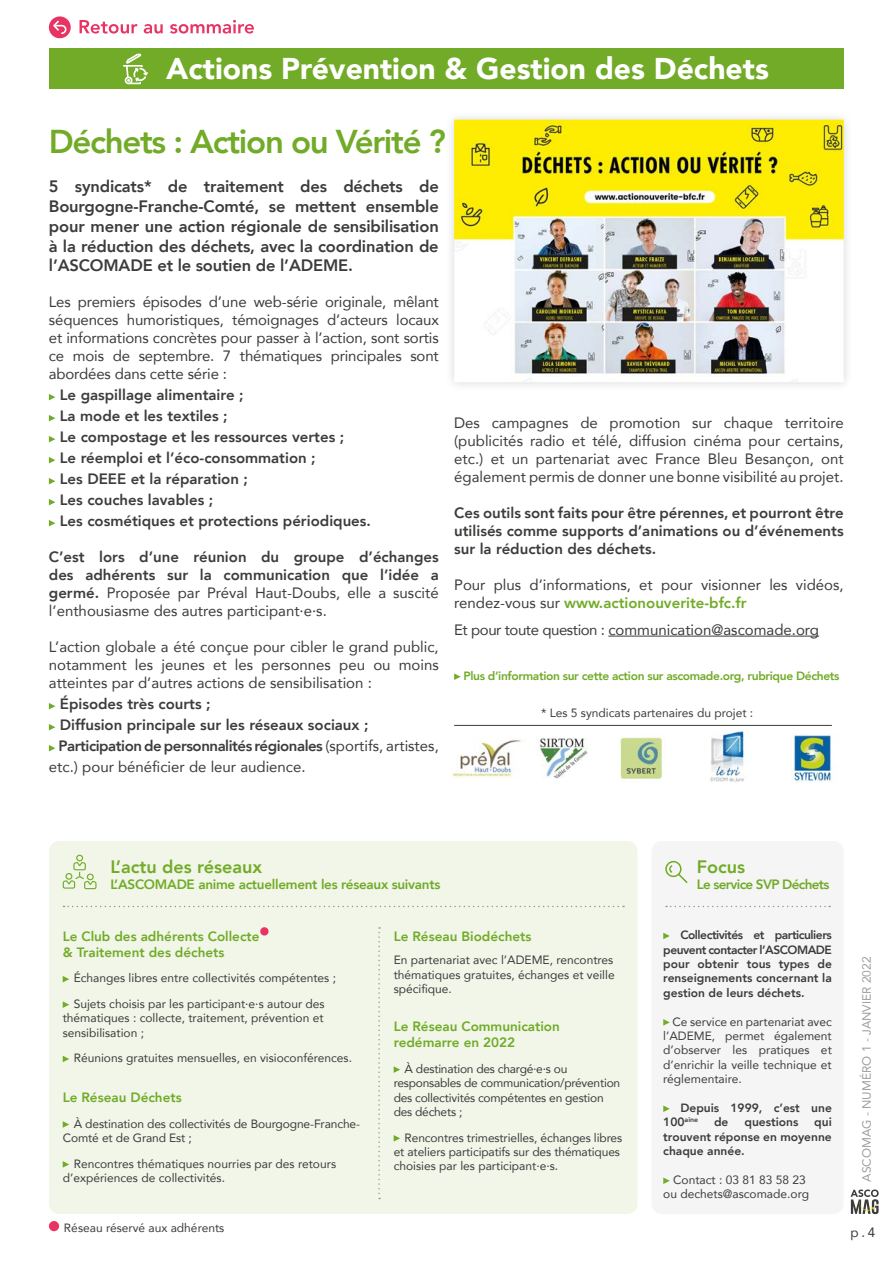
<style>
.page{position:relative;width:893px;height:1263px;background:#fff}
.page>*{position:absolute;margin:0;border:0;box-sizing:border-box;transform-origin:0 0}
.t1{font:800 33px "Avenir";letter-spacing:-.04em;color:#71ab27}
.t2{font:900 30px "Avenir";color:#fff}
.t3{font:800 18px "Avenir";color:#71ab27}
.t4{font:800 16.5px/19.8px "Avenir";letter-spacing:-.01em;color:#3c3c3b;text-align:justify}
.t5{font:15px/18px "Avenir";color:#3c3c3b;text-align:justify}
.t6{font:800 15px/21px "Avenir";color:#3c3c3b;text-align:justify}
.t7{font:800 15px "Avenir";letter-spacing:-.03em;color:#3c3c3b}
.t8{font:800 13.5px/16.2px "Avenir";color:#71ab27}
.t9{font:800 13.5px "Avenir";letter-spacing:-.02em;color:#71ab27}
.t10{font:800 13.5px "Avenir";letter-spacing:-.05em;color:#71ab27}
.t11{font:13.5px "Avenir";color:#3c3c3b}
.t12{font:12px/14.4px "Avenir";color:#3c3c3b}
.t13{font:800 12px/14.4px "Avenir";color:#3c3c3b;text-align:justify}
.t14{font:12px/14.4px "Avenir";letter-spacing:-.02em;color:#3c3c3b}
.t15{font:800 12px "Avenir";letter-spacing:-.03em;color:#71ab27}
.t16{font:12px "Avenir";color:#9e9e9e}
.t17{font:800 7.05px "Avenir";color:#3c3c3b}
.s1{font-weight:400}
.s2{font-weight:800;color:#71ab27}
.s3{font-size:12px}
</style>
<div class="page">
<svg style="left:850px;top:1189px;width:29px;height:25px"></svg>
<div style="left:444px;top:110px;width:409px;height:282px;background:#000;opacity:.15"></div>
<img style="left:454px;top:120px;width:390px;height:254px">
<svg style="left:49px;top:394px;width:6px;height:6px"></svg>
<svg style="left:49px;top:415px;width:6px;height:6px"></svg>
<svg style="left:49px;top:436px;width:6px;height:6px"></svg>
<svg style="left:49px;top:457px;width:6px;height:6px"></svg>
<svg style="left:49px;top:478px;width:6px;height:6px"></svg>
<svg style="left:49px;top:499px;width:6px;height:6px"></svg>
<svg style="left:49px;top:520px;width:6px;height:6px"></svg>
<svg style="left:49px;top:703px;width:6px;height:6px"></svg>
<svg style="left:49px;top:724px;width:6px;height:6px"></svg>
<svg style="left:49px;top:745px;width:6px;height:6px"></svg>
<hr style="left:608px;top:636px;width:211px;height:1px;background:#3c3c3b">
<svg style="left:454px;top:673px;width:7px;height:7px"></svg>
<div style="left:651px;top:841px;width:193px;height:373px;background:#f5f5f5;border-radius:10px"></div>
<svg style="left:665px;top:861px;width:22px;height:22px"></svg>
<svg style="left:663px;top:933px;width:7px;height:6px"></svg>
<svg style="left:663px;top:1019px;width:7px;height:6px"></svg>
<svg style="left:663px;top:1105px;width:7px;height:7px"></svg>
<svg style="left:663px;top:1177px;width:7px;height:7px"></svg>
<svg style="left:666px;top:906px;width:164px;height:1px"></svg>
<div style="left:49px;top:841px;width:589px;height:373px;background:#f1f6e9;border-radius:10px"></div>
<svg style="left:63px;top:855px;width:34px;height:34px"></svg>
<svg style="left:63px;top:906px;width:561px;height:1px"></svg>
<svg style="left:378px;top:927px;width:2px;height:272px"></svg>
<div style="left:49px;top:49px;width:795px;height:40px;background:#71ab27"></div>
<svg style="left:123px;top:54px;width:25px;height:30px"></svg>
<svg style="left:63px;top:1121px;width:6px;height:7px"></svg>
<svg style="left:63px;top:1161px;width:6px;height:6px"></svg>
<svg style="left:63px;top:976px;width:6px;height:6px"></svg>
<svg style="left:63px;top:1001px;width:6px;height:7px"></svg>
<svg style="left:63px;top:1056px;width:6px;height:6px"></svg>
<div style="left:260px;top:927px;width:9px;height:8px;background:#e83363;border-radius:50%"></div>
<svg style="left:394px;top:1066px;width:6px;height:7px"></svg>
<svg style="left:394px;top:1135px;width:6px;height:6px"></svg>
<div style="left:49px;top:1221px;width:10px;height:10px;background:#e83363;border-radius:50%"></div>
<img style="left:452px;top:740px;width:69px;height:38px">
<img style="left:620px;top:737px;width:43px;height:44px">
<img style="left:710px;top:730px;width:35px;height:53px">
<img style="left:540px;top:738px;width:48px;height:41px">
<img style="left:791px;top:734px;width:41px;height:48px">
<hr style="left:454px;top:725px;width:378px;height:1px;background:#3c3c3b">
<svg style="left:49px;top:16px;width:22px;height:22px"></svg>
<svg style="left:53px;top:21px;width:13px;height:13px"></svg>
<svg style="left:80px;top:20px;width:57px;height:14px"></svg>
<svg style="left:144px;top:24px;width:19px;height:10px"></svg>
<svg style="left:170px;top:20px;width:84px;height:14px"></svg>
<h2 class="t2" style="left:166px;top:43px;width:604px">Actions Prévention &amp; Gestion des Déchets</h2>
<h1 class="t1" style="left:49px;top:115px;width:399px">Déchets : Action ou Vérité ?</h1>
<h3 class="t4" style="left:49px;top:177px;width:391px">5 syndicats* de traitement des déchets de Bourgogne-Franche-Comté, se mettent ensemble pour mener une action régionale de sensibilisation à la réduction des déchets, avec la coordination de l’ASCOMADE et le soutien de l’ADEME.</h3>
<p class="t5" style="left:49px;top:293px;width:391px">Les premiers épisodes d’une web-série originale, mêlant séquences humoristiques, témoignages d’acteurs locaux et informations concrètes pour passer à l’action, sont sortis ce mois de septembre. 7 thématiques principales sont abordées dans cette série :</p>
<p class="t6" style="left:60px;top:385px;width:313px;text-align:left">Le gaspillage alimentaire ;<br>La mode et les textiles ;<br>Le compostage et les ressources vertes ;<br>Le réemploi et l’éco-consommation ;<br>Les DEEE et la réparation ;<br>Les couches lavables ;<br>Les cosmétiques et protections périodiques.</p>
<p class="t6" style="left:49px;top:548px;width:391px;line-height:18px">C’est lors d’une réunion du groupe d’échanges des adhérents sur la communication que l’idée a germé. <span class="s1">Proposée par Préval Haut-Doubs, elle a suscité l’enthousiasme des autres participant·e·s.</span></p>
<p class="t5" style="left:49px;top:638px;width:391px">L’action globale a été conçue pour cibler le grand public, notamment les jeunes et les personnes peu ou moins atteintes par d’autres actions de sensibilisation :</p>
<p class="t6" style="left:60px;top:694px;width:152px">Épisodes très courts ;</p>
<p class="t6" style="left:60px;top:715px;width:310px">Diffusion principale sur les réseaux sociaux ;</p>
<p class="t7" style="left:58px;top:734px;width:382px">Participation de personnalités régionales <span class="s1">(sportifs, artistes,</span></p>
<p class="t5" style="left:49px;top:758px;width:258px">etc.) pour bénéficier de leur audience.</p>
<p class="t5" style="left:454px;top:413px;width:391px">Des campagnes de promotion sur chaque territoire (publicités radio et télé, diffusion cinéma pour certains, etc.) et un partenariat avec France Bleu Besançon, ont également permis de donner une bonne visibilité au projet.</p>
<p class="t6" style="left:454px;top:504px;width:391px;line-height:18px">Ces outils sont faits pour être pérennes, et pourront être utilisés comme supports d’animations ou d’événements sur la réduction des déchets.</p>
<p class="t5" style="left:454px;top:575px;width:391px">Pour plus d’informations, et pour visionner les vidéos, rendez-vous sur <span class="s2">www.actionouverite-bfc.fr</span></p>
<p class="t5" style="left:454px;top:620px;width:366px">Et pour toute question : communication@ascomade.org</p>
<p class="t15" style="left:463px;top:666px;width:378px">Plus d’information sur cette action sur ascomade.org, rubrique Déchets</p>
<p class="t12" style="left:541px;top:705px;width:214px">* Les 5 syndicats partenaires du projet :</p>
<h3 class="t3" style="left:111px;top:852px;width:153px">L’actu des réseaux</h3>
<p class="t9" style="left:111px;top:874px;width:331px">L’ASCOMADE anime actuellement les réseaux suivants</p>
<p class="t8" style="left:63px;top:928px;width:198px">Le Club des adhérents Collecte &amp; Traitement des déchets</p>
<p class="t12" style="left:74px;top:965px;width:264px;line-height:25.5px">Échanges libres entre collectivités compétentes ;<br>Sujets choisis par les participant·e·s autour des</p>
<p class="t12" style="left:63px;top:1010px;width:262px">thématiques : collecte, traitement, prévention et sensibilisation ;</p>
<p class="t12" style="left:74px;top:1050px;width:280px">Réunions gratuites mensuelles, en visioconférences.</p>
<p class="t8" style="left:63px;top:1089px;width:120px">Le Réseau Déchets</p>
<p class="t12" style="left:63px;top:1116px;width:299px;text-indent:11px">À destination des collectivités de Bourgogne-Franche-<br>Comté et de Grand Est ;</p>
<p class="t12" style="left:63px;top:1156px;width:275px;text-indent:11px">Rencontres thématiques nourries par des retours d’expériences de collectivités.</p>
<p class="t8" style="left:394px;top:928px;width:139px">Le Réseau Biodéchets</p>
<p class="t12" style="left:394px;top:952px;width:223px;text-align:justify">En partenariat avec l’ADEME, rencontres thématiques gratuites, échanges et veille spécifique.</p>
<p class="t8" style="left:394px;top:1018px;width:168px">Le Réseau Communication redémarre en 2022</p>
<p class="t14" style="left:394px;top:1061px;width:228px;text-indent:11px">À destination des chargé·e·s ou responsables de communication/prévention des collectivités compétentes en gestion des déchets ;</p>
<p class="t12" style="left:394px;top:1130px;width:230px;text-indent:11px">Rencontres trimestrielles, échanges libres et ateliers participatifs sur des thématiques choisies par les participant·e·s.</p>
<h3 class="t3" style="left:697px;top:852px;width:50px">Focus</h3>
<p class="t10" style="left:697px;top:874px;width:134px">Le service SVP Déchets</p>
<p class="t13" style="left:663px;top:928px;width:170px;text-indent:17px">Collectivités et particuliers peuvent contacter l’ASCOMADE pour obtenir tous types de renseignements concernant la gestion de leurs déchets.</p>
<p class="t12" style="left:663px;top:1014px;width:170px;text-align:justify;text-indent:9px">Ce service en partenariat avec l’ADEME, permet également d’observer les pratiques et d’enrichir la veille technique et réglementaire.</p>
<p class="t13" style="left:680px;top:1101px;width:153px">Depuis 1999, c’est une</p>
<p class="t17" style="left:663px;top:1114px;width:36px"><span class="s3">100</span>aine</p>
<p class="t13" style="left:714px;top:1115px;width:16px">de</p>
<p class="t13" style="left:744px;top:1115px;width:55px">questions</p>
<p class="t13" style="left:663px;top:1115px;width:170px;text-indent:151px">qui trouvent réponse en moyenne chaque année.</p>
<p class="t12" style="left:663px;top:1172px;width:147px;text-align:center">Contact : 03 81 83 58 23 ou dechets@ascomade.org</p>
<p class="t16" style="left:857px;top:1182px;width:227px;rotate:-90deg">ASCOMAG - NUMÉRO 1 - JANVIER 2022</p>
<p class="t12" style="left:64px;top:1220px;width:162px">Réseau réservé aux adhérents</p>
<p class="t11" style="left:850px;top:1222px;width:26px">p.4</p>
</div>
